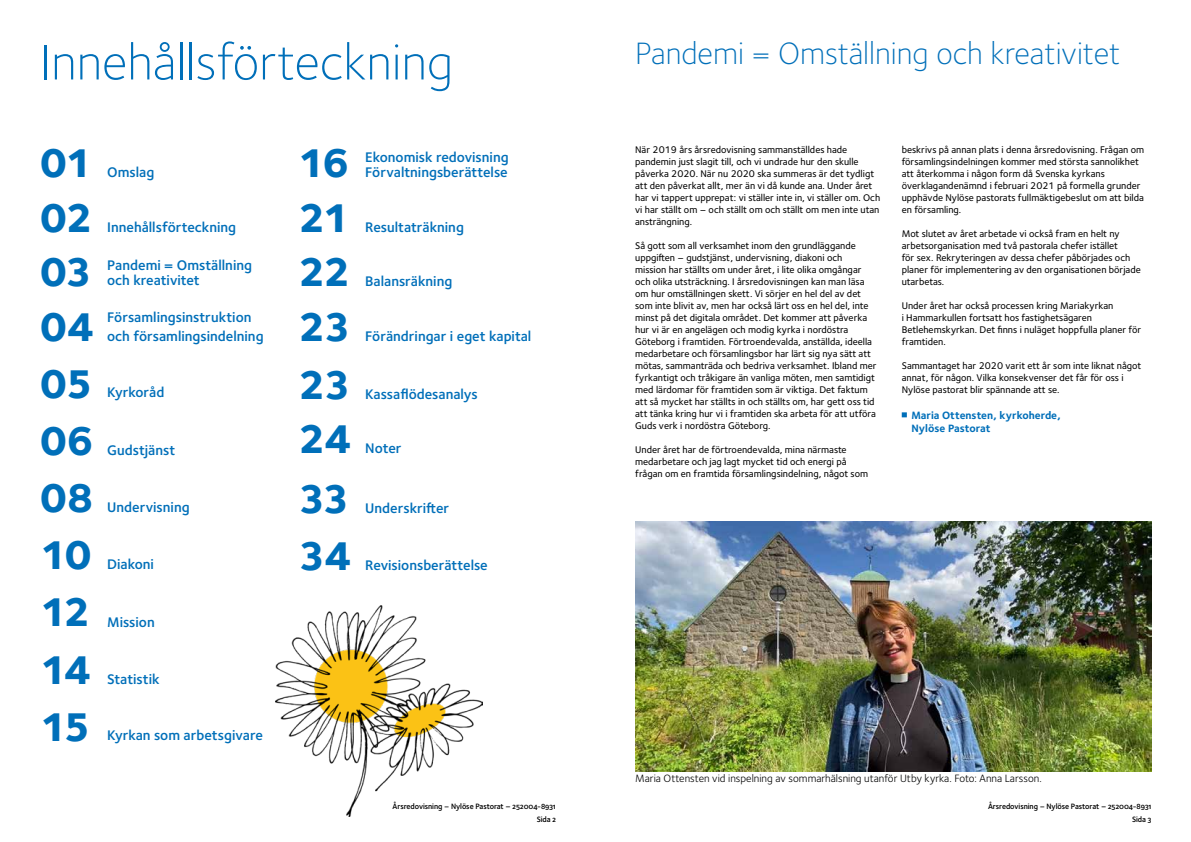
<style>
.page{position:relative;width:1191px;height:842px;background:#fff}
.page>*{position:absolute;margin:0;border:0;box-sizing:border-box;transform-origin:0 0}
.t1{font:300 52px "Foundry Sterling OT3";color:#006fb9}
.t2{font:800 41.5px/56.3px "Foundry Sterling OT3";letter-spacing:-.05em;color:#006fb9}
.t3{font:300 32px "Foundry Sterling OT3";color:#006fb9}
.t4{font:600 14.4px/15.3px "Foundry Sterling OT3";color:#006fb9}
.t5{font:11px "Foundry Sterling OT3";color:#000}
.t6{font:700 11px/13.2px "Foundry Sterling OT3";color:#006fb9}
.t7{font:500 10px/12px "Foundry Sterling OT3";color:#000}
.t8{font:600 8px/13.2px "Foundry Sterling OT3";letter-spacing:-.01em;color:#000;text-align:right}
.s1{font-size:8.2px}
</style>
<div class="page">
<svg style="left:901px;top:412px;width:6px;height:5px"></svg>
<img style="left:635px;top:522px;width:516px;height:249px">
<img style="left:275px;top:606px;width:207px;height:211px">
<h1 class="t1" style="left:40px;top:25px;width:415px">Innehållsförteckning</h1>
<h2 class="t2" style="left:40px;top:132px;width:56px;text-align:justify">01<br>02<br>03<br>04<br>05<br>06<br>08<br>10<br>12<br>14<br>15</h2>
<h3 class="t4" style="left:107px;top:164px;width:49px">Omslag</h3>
<h3 class="t4" style="left:107px;top:218px;width:130px">Innehållsförteckning</h3>
<h3 class="t4" style="left:107px;top:256px;width:146px">Pandemi = Omställning och kreativitet</h3>
<h3 class="t4" style="left:107px;top:306px;width:158px;line-height:19.3px">Församlingsinstruktion och församlingsindelning</h3>
<h3 class="t4" style="left:107px;top:384px;width:59px">Kyrkoråd</h3>
<h3 class="t4" style="left:107px;top:442px;width:70px">Gudstjänst</h3>
<h3 class="t4" style="left:107px;top:499px;width:84px">Undervisning</h3>
<h3 class="t4" style="left:107px;top:556px;width:48px">Diakoni</h3>
<h3 class="t4" style="left:107px;top:613px;width:49px">Mission</h3>
<h3 class="t4" style="left:107px;top:670px;width:54px">Statistik</h3>
<h3 class="t4" style="left:107px;top:727px;width:157px">Kyrkan som arbetsgivare</h3>
<h2 class="t2" style="left:298px;top:133px;width:54px;line-height:54.4px">16<br>21</h2>
<h2 class="t2" style="left:298px;top:241px;width:54px">22</h2>
<h2 class="t2" style="left:298px;top:296px;width:54px">23</h2>
<h2 class="t2" style="left:298px;top:354px;width:54px">23</h2>
<h2 class="t2" style="left:298px;top:408px;width:55px">24</h2>
<h2 class="t2" style="left:298px;top:467px;width:55px;line-height:57.1px">33<br>34</h2>
<h3 class="t4" style="left:365px;top:148px;width:145px">Ekonomisk redovisning<br>Förvaltningsberättelse</h3>
<h3 class="t4" style="left:365px;top:218px;width:100px">Resultaträkning</h3>
<h3 class="t4" style="left:365px;top:273px;width:89px">Balansräkning</h3>
<h3 class="t4" style="left:365px;top:327px;width:168px">Förändringar i eget kapital</h3>
<h3 class="t4" style="left:365px;top:385px;width:114px">Kassaflödesanalys</h3>
<h3 class="t4" style="left:365px;top:440px;width:38px">Noter</h3>
<h3 class="t4" style="left:365px;top:499px;width:86px">Underskrifter</h3>
<h3 class="t4" style="left:365px;top:556px;width:124px">Revisionsberättelse</h3>
<p class="t8" style="left:392px;top:799px;width:165px">Årsredovisning – Nylöse Pastorat <span class="s1">–</span> 252004-8931<br>Sida 2</p>
<h3 class="t3" style="left:635px;top:31px;width:486px">Pandemi = Omställning och kreativitet</h3>
<p class="t7" style="left:635px;top:143px;width:246px">När 2019 års årsredovisning sammanställdes hade pandemin just slagit till, och vi undrade hur den skulle påverka 2020. När nu 2020 ska summeras är det tydligt att den påverkat allt, mer än vi då kunde ana. Under året har vi tappert upprepat: vi ställer inte in, vi ställer om. Och vi har ställt om – och ställt om och ställt om men inte utan ansträngning.</p>
<p class="t7" style="left:635px;top:239px;width:243px">Så gott som all verksamhet inom den grundläggande uppgiften – gudstjänst, undervisning, diakoni och<br>mission har ställts om under året, i lite olika omgångar och olika utsträckning. I årsredovisningen kan man läsa om hur omställningen skett. Vi sörjer en hel del av det som inte blivit av, men har också lärt oss en hel del, inte minst på det digitala området. Det kommer att påverka hur vi är en angelägen och modig kyrka i nordöstra Göteborg i framtiden. Förtroendevalda, anställda, ideella medarbetare och församlingsbor har lärt sig nya sätt att mötas, sammanträda och bedriva verksamhet. Ibland mer fyrkantigt och tråkigare än vanliga möten, men samtidigt med lärdomar för framtiden som är viktiga. Det faktum att så mycket har ställts in och ställts om, har gett oss tid att tänka kring hur vi i framtiden ska arbeta för att utföra Guds verk i nordöstra Göteborg.</p>
<p class="t7" style="left:635px;top:443px;width:234px">Under året har de förtroendevalda, mina närmaste medarbetare och jag lagt mycket tid och energi på frågan om en framtida församlingsindelning, något som</p>
<p class="t7" style="left:901px;top:143px;width:244px">beskrivs på annan plats i denna årsredovisning. Frågan om församlingsindelningen kommer med största sannolikhet att återkomma i någon form då Svenska kyrkans överklagandenämnd i februari 2021 på formella grunder upphävde Nylöse pastorats fullmäktigebeslut om att bilda en församling.</p>
<p class="t7" style="left:901px;top:227px;width:241px">Mot slutet av året arbetade vi också fram en helt ny arbetsorganisation med två pastorala chefer istället<br>för sex. Rekryteringen av dessa chefer påbörjades och planer för implementering av den organisationen började utarbetas.</p>
<p class="t7" style="left:901px;top:299px;width:241px">Under året har också processen kring Mariakyrkan<br>i Hammarkullen fortsatt hos fastighetsägaren Betlehemskyrkan. Det finns i nuläget hoppfulla planer för framtiden.</p>
<p class="t7" style="left:901px;top:359px;width:241px">Sammantaget har 2020 varit ett år som inte liknat något annat, för någon. Vilka konsekvenser det får för oss i<br>Nylöse pastorat blir spännande att se.</p>
<p class="t6" style="left:911px;top:408px;width:151px">Maria Ottensten, kyrkoherde,<br>Nylöse Pastorat</p>
<p class="t5" style="left:635px;top:771px;width:408px">Maria Ottensten vid inspelning av sommarhälsning utanför Utby kyrka. Foto: Anna Larsson.</p>
<p class="t8" style="left:988px;top:799px;width:165px">Årsredovisning – Nylöse Pastorat <span class="s1">–</span> 252004-8931<br>Sida 3</p>
</div>
